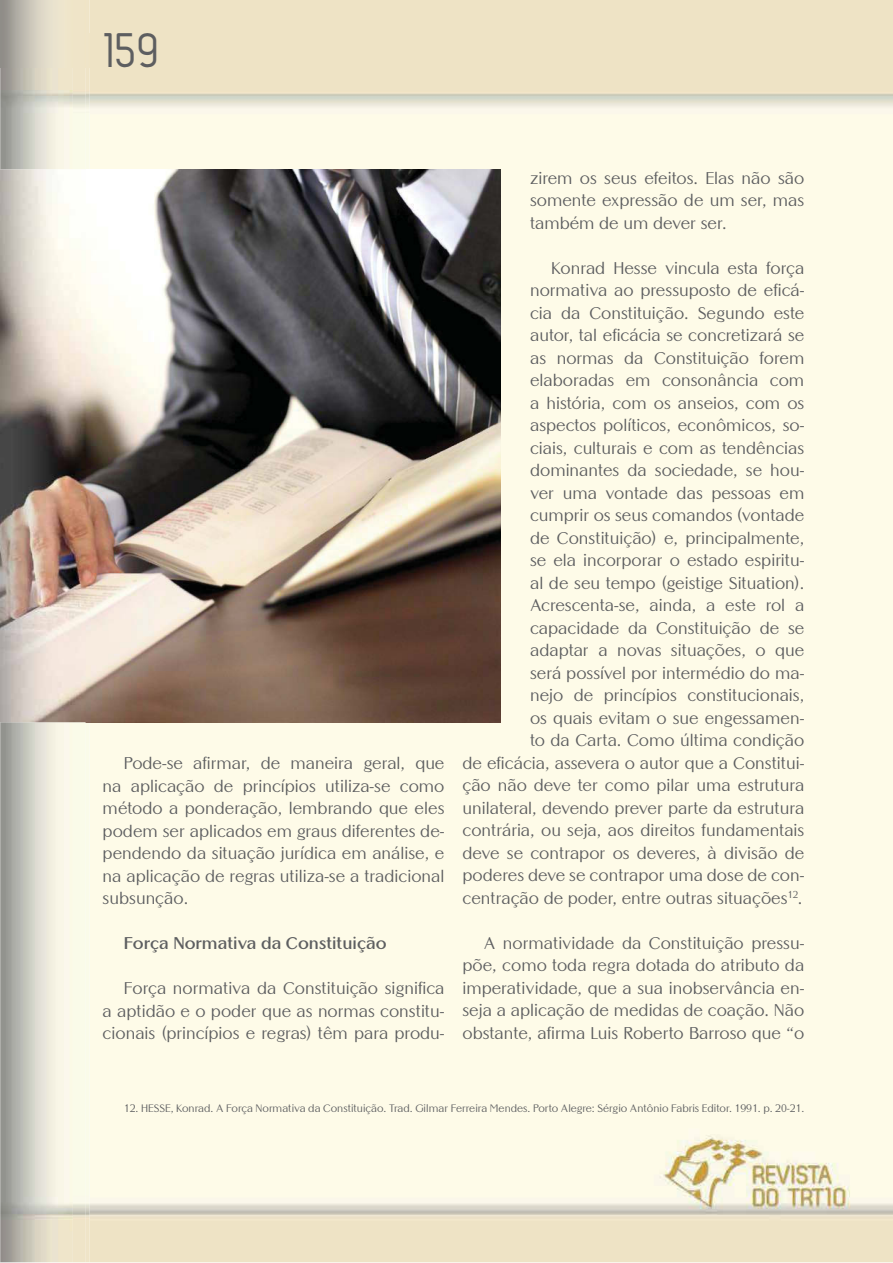
<style>
.page{position:relative;width:893px;height:1263px;background:#fff}
.page>*{position:absolute;margin:0;border:0;box-sizing:border-box;transform-origin:0 0}
.t1{font:49.5px "Zag";color:#5d5e60}
.t2{font:16.5px/22.5px "Altrincham";color:#5d5e60;text-align:justify}
.t3{font:700 16.5px "Altrincham";color:#5d5e60}
.t4{font:10.5px "Altrincham";color:#5d5e60}
</style>
<div class="page">
<img style="left:86px;top:0;width:807px;height:1262px">
<img style="left:86px;top:33px;width:4px;height:35px">
<img style="left:86px;top:169px;width:414px;height:553px">
<img style="left:0;top:0;width:86px;height:1262px">
<h1 class="t1" style="left:106px;top:35px;width:56px">159</h1>
<p class="t2" style="left:103px;top:753px;width:343px;text-indent:21px">Pode-se afirmar, de maneira geral, que na aplicação de princípios utiliza-se como método a ponderação, lembrando que eles podem ser aplicados em graus diferentes de&shy;pendendo da situação jurídica em análise, e na aplicação de regras utiliza-se a tradicional subsunção.</p>
<p class="t3" style="left:124px;top:937px;width:264px">Força Normativa da Constituição</p>
<p class="t2" style="left:103px;top:978px;width:343px;text-indent:21px">Força normativa da Constituição significa a aptidão e o poder que as normas constitu&shy;cionais (princípios e regras) têm para produ-</p>
<p class="t2" style="left:530px;top:168px;width:276px">zirem os seus efeitos. Elas não são somente expressão de um ser, mas também de um dever ser.</p>
<p class="t2" style="left:462px;top:258px;width:343px;text-align:right">Konrad Hesse vincula esta força<br>normativa ao pressuposto de eficá-<br>cia da Constituição. Segundo este<br>autor, tal eficácia se concretizará se<br>as normas da Constituição forem elaboradas em consonância com<br>a história, com os anseios, com os aspectos políticos, econômicos, so-<br>ciais, culturais e com as tendências dominantes da sociedade, se hou-<br>ver uma vontade das pessoas em<br>cumprir os seus comandos (vontade<br>de Constituição) e, principalmente,<br>se ela incorporar o estado espiritu-<br>al de seu tempo (geistige Situation).<br>Acrescenta-se, ainda, a este rol a capacidade da Constituição de se<br>adaptar a novas situações, o que<br>será possível por intermédio do ma-<br>nejo de princípios constitucionais,<br>os quais evitam o sue engessamen-<br>to da Carta. Como última condição<br>de eficácia, assevera o autor que a Constitui&shy;ção não deve ter como pilar uma estrutura unilateral, devendo prever parte da estrutura contrária, ou seja, aos direitos fundamentais deve se contrapor os deveres, à divisão de poderes deve se contrapor uma dose de con&shy;centração de poder, entre outras situações<sup>12</sup>.</p>
<p class="t2" style="left:462px;top:932px;width:343px;text-indent:21px">A normatividade da Constituição pressu&shy;põe, como toda regra dotada do atributo da imperatividade, que a sua inobservância en&shy;seja a aplicação de medidas de coação. Não obstante, afirma Luis Roberto Barroso que “o</p>
<p class="t4" style="left:124px;top:1104px;width:682px">12. HESSE, Konrad. A Força Normativa da Constituição. Trad. Gilmar Ferreira Mendes. Porto Alegre: Sérgio Antônio Fabris Editor. 1991. p. 20-21.</p>
</div>
